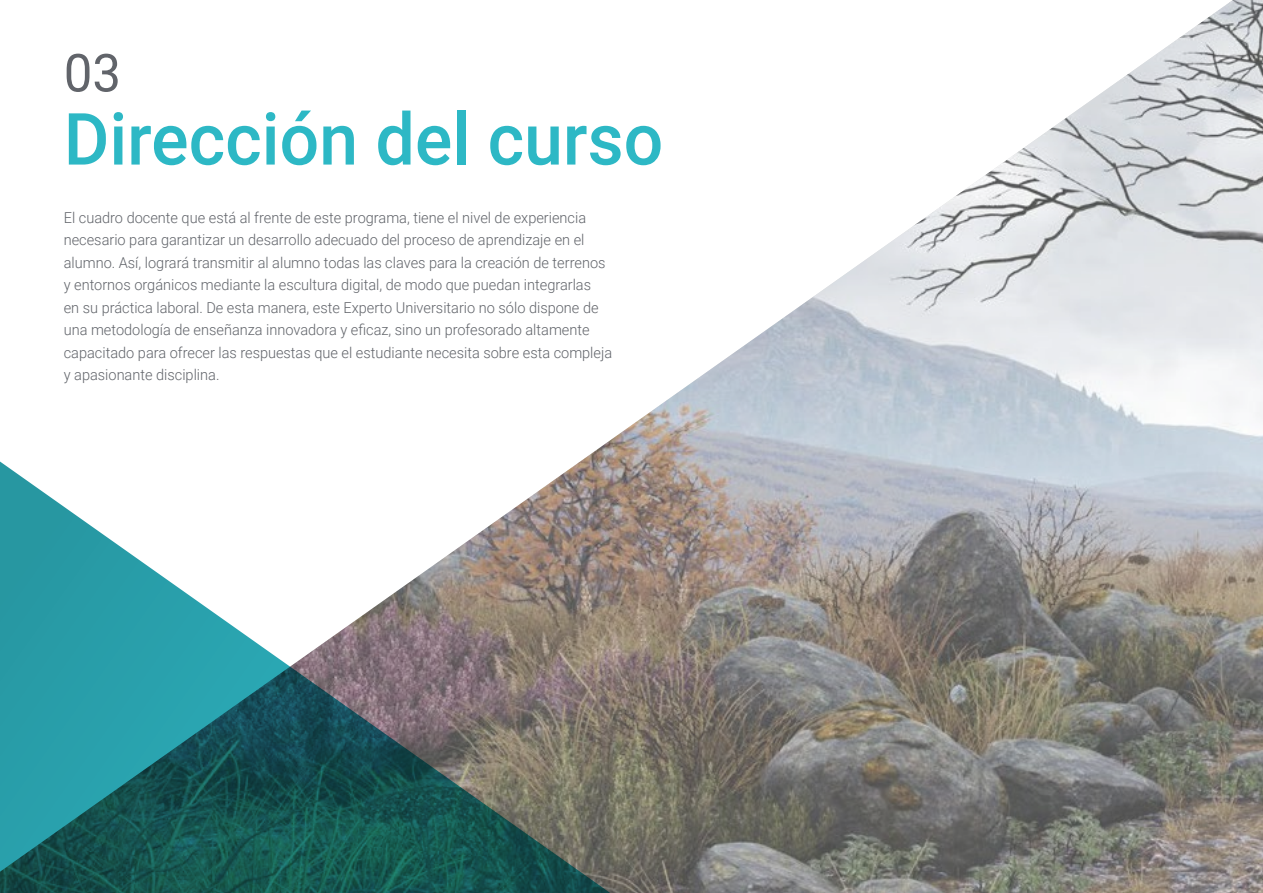
<style>
.page{position:relative;width:1263px;height:893px;background:#fff}
.page>*{position:absolute;margin:0;border:0;box-sizing:border-box;transform-origin:0 0}
.t1{font:500 72px "Roboto";color:#2db8c5}
.t2{font:52.5px "Roboto";color:#61646a}
.t3{font:300 15px/22.5px "Roboto";color:#61646a}
</style>
<div class="page">
<img style="left:602px;top:0;width:661px;height:893px">
<svg style="left:0;top:446px;width:640px;height:447px"></svg>
<h2 class="t2" style="left:64px;top:36px;width:59px">03</h2>
<h1 class="t1" style="left:64px;top:89px;width:601px">Dirección del curso</h1>
<p class="t3" style="left:64px;top:205px;width:550px">El cuadro docente que está al frente de este programa, tiene el nivel de experiencia necesario para garantizar un desarrollo adecuado del proceso de aprendizaje en el alumno. Así, logrará transmitir al alumno todas las claves para la creación de terrenos y entornos orgánicos mediante la escultura digital, de modo que puedan integrarlas<br>en su práctica laboral. De esta manera, este Experto Universitario no sólo dispone de una metodología de enseñanza innovadora y eficaz, sino un profesorado altamente capacitado para ofrecer las respuestas que el estudiante necesita sobre esta compleja y apasionante disciplina.</p>
</div>
